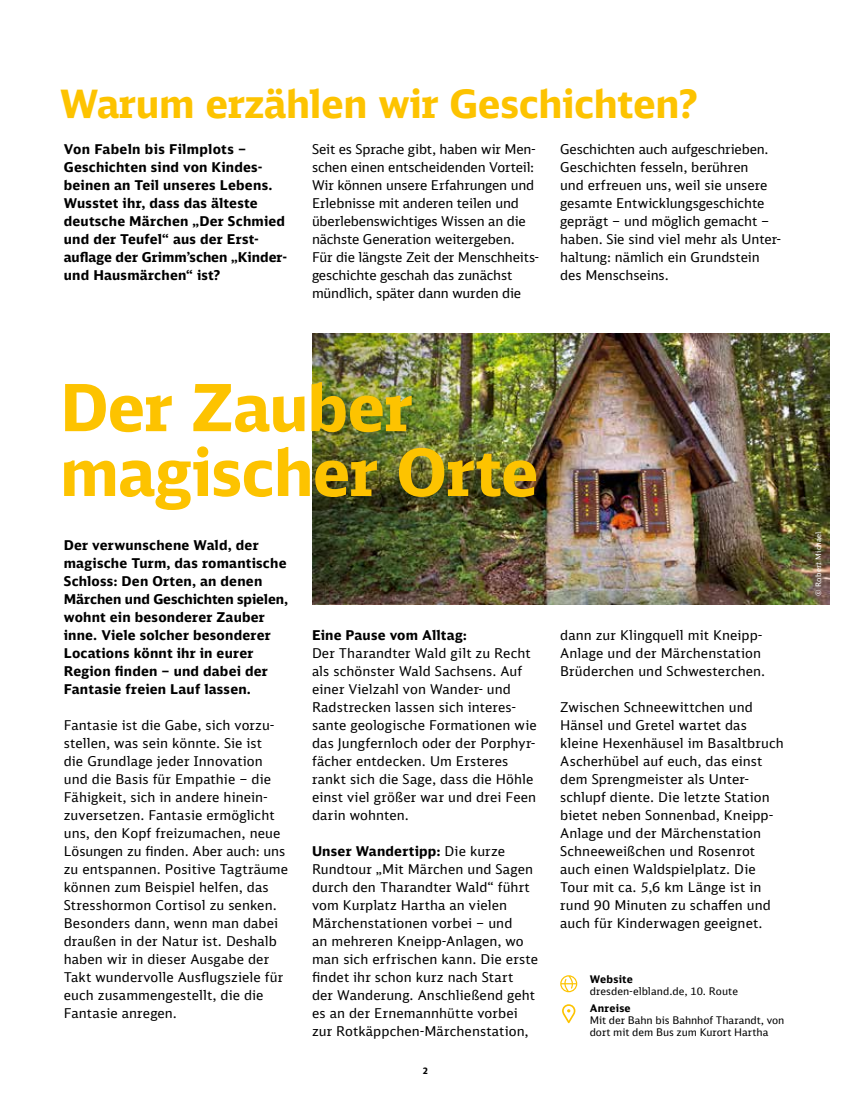
<style>
.page{position:relative;width:851px;height:1106px;background:#fff}
.page>*{position:absolute;margin:0;border:0;box-sizing:border-box;transform-origin:0 0}
.t1{font:700 64.8px/64.8px "DB Sans";letter-spacing:-.015em;color:#fdc300}
.t2{font:700 39px "DB Sans";letter-spacing:-.01em;color:#fdc300}
.t3{font:13.5px/18px "DB Sans";letter-spacing:.005em;color:#000}
.t4{font:700 13.5px/18px "DB Sans";letter-spacing:.015em;color:#000}
.t5{font:10.5px/12px "DB Sans";color:#000}
.t6{font:700 10.5px "DB Sans";letter-spacing:.02em;color:#000}
.t7{font:700 9px "DB Sans";color:#000}
.t8{font:7.5px "DB Sans";letter-spacing:.02em;color:#fff}
.s1{font-weight:700}
</style>
<div class="page">
<svg style="left:560px;top:975px;width:17px;height:17px"></svg>
<svg style="left:562px;top:1004px;width:13px;height:19px"></svg>
<img style="left:487px;top:334px;width:342px;height:270px">
<img style="left:312px;top:334px;width:175px;height:270px">
<h2 class="t2" style="left:60px;top:79px;width:639px">Warum erzählen wir Geschichten?</h2>
<p class="t4" style="left:64px;top:139px;width:224px">Von Fabeln bis Filmplots –<br>Geschichten sind von Kindes&shy;beinen an Teil unseres Lebens.<br>Wusstet ihr, dass das älteste deutsche Märchen „Der Schmied und der Teufel“ aus der Erst&shy;auflage der Grimm’schen „Kinder&shy;und Hausmärchen“ ist?</p>
<p class="t3" style="left:312px;top:139px;width:228px">Seit es Sprache gibt, haben wir Men&shy;schen einen entscheidenden Vorteil:<br>Wir können unsere Erfahrungen und Erlebnisse mit anderen teilen und überlebenswichtiges Wissen an die nächste Generation weitergeben.<br>Für die längste Zeit der Menschheits&shy;geschichte geschah das zunächst mündlich, später dann wurden die</p>
<p class="t3" style="left:560px;top:139px;width:222px">Geschichten auch aufgeschrieben.<br>Geschichten fesseln, berühren<br>und erfreuen uns, weil sie unsere gesamte Entwicklungsgeschichte geprägt – und möglich gemacht – haben. Sie sind viel mehr als Unter&shy;haltung: nämlich ein Grundstein des Menschseins.</p>
<h1 class="t1" style="left:60px;top:374px;width:480px">Der Zauber magischer Orte</h1>
<p class="t4" style="left:64px;top:536px;width:226px">Der verwunschene Wald, der magische Turm, das romantische<br>Schloss: Den Orten, an denen<br>Märchen und Geschichten spielen, wohnt ein besonderer Zauber inne. Viele solcher besonderer<br>Locations könnt ihr in eurer<br>Region finden – und dabei der<br>Fantasie freien Lauf lassen.</p>
<p class="t3" style="left:64px;top:716px;width:226px">Fantasie ist die Gabe, sich vorzu&shy;stellen, was sein könnte. Sie ist<br>die Grundlage jeder Innovation und die Basis für Empathie – die<br>Fähigkeit, sich in andere hinein&shy;zuversetzen. Fantasie ermöglicht uns, den Kopf freizumachen, neue<br>Lösungen zu finden. Aber auch: uns zu entspannen. Positive Tagträume können zum Beispiel helfen, das<br>Stresshormon Cortisol zu senken.<br>Besonders dann, wenn man dabei draußen in der Natur ist. Deshalb haben wir in dieser Ausgabe der<br>Takt wundervolle Ausflugsziele für euch zusammengestellt, die die<br>Fantasie anregen.</p>
<p class="t4" style="left:312px;top:625px;width:156px">Eine Pause vom Alltag:</p>
<p class="t3" style="left:312px;top:644px;width:226px">Der Tharandter Wald gilt zu Recht als schönster Wald Sachsens. Auf einer Vielzahl von Wander- und<br>Radstrecken lassen sich interes&shy;sante geologische Formationen wie das Jungfernloch oder der Porphyr&shy;fächer entdecken. Um Ersteres rankt sich die Sage, dass die Höhle einst viel größer war und drei Feen darin wohnten.</p>
<p class="t3" style="left:312px;top:842px;width:227px"><span class="s1">Unser Wandertipp:</span> Die kurze<br>Rundtour „Mit Märchen und Sagen durch den Tharandter Wald“ führt vom Kurplatz Hartha an vielen<br>Märchenstationen vorbei – und<br>an mehreren Kneipp-Anlagen, wo man sich erfrischen kann. Die erste findet ihr schon kurz nach Start<br>der Wanderung. Anschließend geht es an der Ernemannhütte vorbei zur Rotkäppchen-Märchenstation,</p>
<p class="t7" style="left:422px;top:1065px;width:7px">2</p>
<p class="t3" style="left:560px;top:625px;width:206px">dann zur Klingquell mit Kneipp-<br>Anlage und der Märchenstation<br>Brüderchen und Schwesterchen.</p>
<p class="t3" style="left:560px;top:697px;width:225px">Zwischen Schneewittchen und<br>Hänsel und Gretel wartet das kleine Hexenhäusel im Basaltbruch<br>Ascherhübel auf euch, das einst dem Sprengmeister als Unter&shy;schlupf diente. Die letzte Station bietet neben Sonnenbad, Kneipp-<br>Anlage und der Märchenstation<br>Schneeweißchen und Rosenrot auch einen Waldspielplatz. Die<br>Tour mit ca. 5,6 km Länge ist in rund 90 Minuten zu schaffen und auch für Kinderwagen geeignet.</p>
<p class="t6" style="left:589px;top:972px;width:45px">Website</p>
<p class="t5" style="left:589px;top:985px;width:150px">dresden-elbland.de, 10. Route</p>
<p class="t6" style="left:589px;top:1001px;width:43px">Anreise</p>
<p class="t5" style="left:589px;top:1014px;width:196px">Mit der Bahn bis Bahnhof Tharandt, von dort mit dem Bus zum Kurort Hartha</p>
<p class="t8" style="left:813px;top:595px;width:65px;rotate:-90deg">© Robert Michael</p>
</div>
